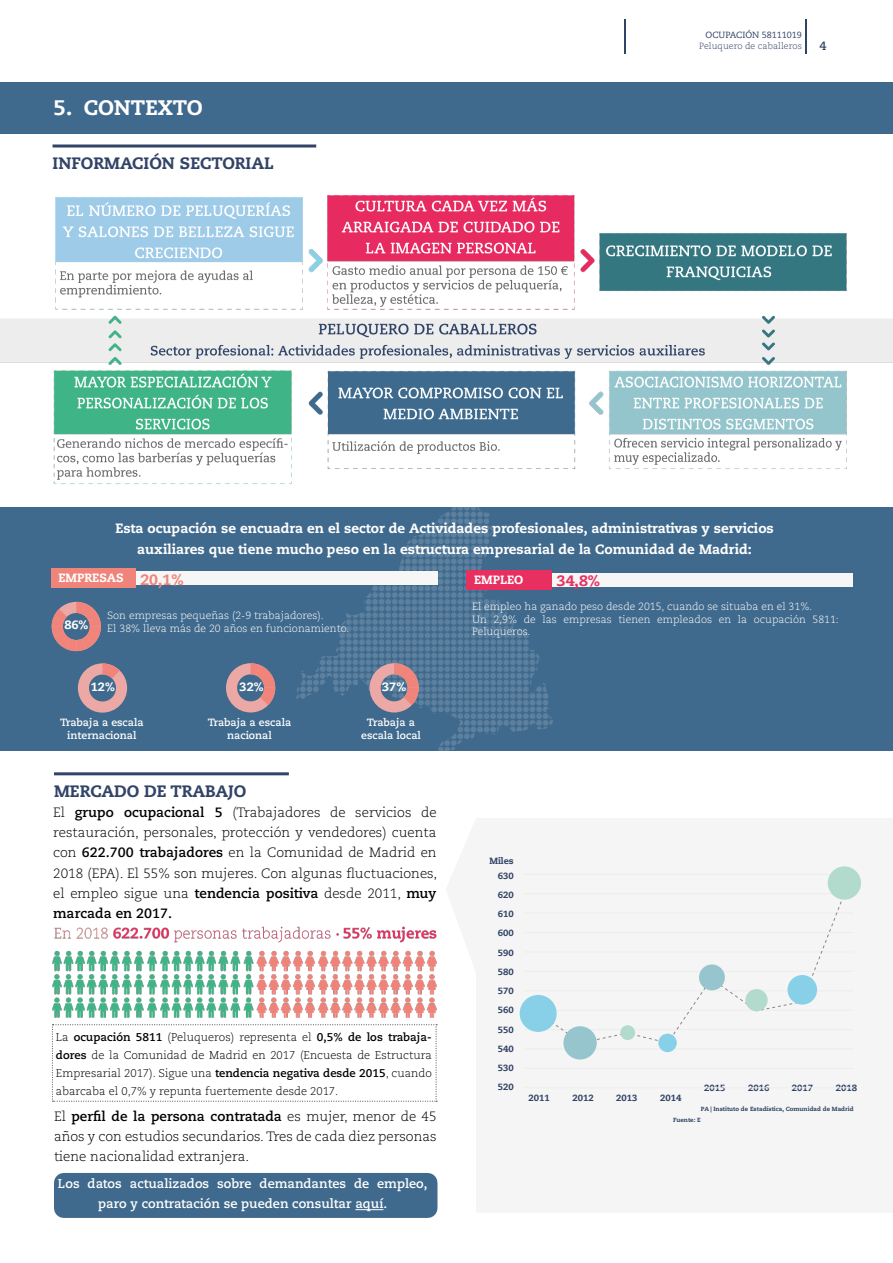
<style>
.page{position:relative;width:893px;height:1263px;background:#fff}
.page>*{position:absolute;margin:0;border:0;box-sizing:border-box;transform-origin:0 0}
.t1{font:800 21px "Caecilia LT Std";color:#fff}
.t2{font:800 16.5px "Caecilia LT Std";color:#314366}
.t3{font:800 15px "Caecilia LT Std";color:#e83060}
.t4{font:300 13.5px/20.2px "Caecilia LT Std";color:#000;text-align:justify}
.t5{font:800 13.5px/20.2px "Caecilia LT Std";color:#fff;text-align:center}
.t6{font:700 12.75px/20.2px "Caecilia LT Std";color:#fff;text-align:center}
.t7{font:800 12px "Caecilia LT Std";color:#fff}
.t8{font:700 12px "Caecilia LT Std";color:#314366}
.t9{font:300 11.25px/18px "Caecilia LT Std";color:#000;text-align:justify}
.t10{font:300 10.5px/12.6px "Caecilia LT Std";color:#fff}
.t11{font:700 10.5px/12.6px "Caecilia LT Std";color:#fff;text-align:center}
.t12{font:800 9px/19.2px "Caecilia LT Std";color:#314366;text-align:justify}
.t13{font:300 9px "Caecilia LT Std";color:#314366}
.t14{font:9px "Caecilia LT Std";color:#314366}
.t15{font:800 6px "Caecilia LT Std";color:#314366}
.s1{font-size:15px;color:#f0847a}
.s2{font-weight:700}
</style>
<div class="page">
<hr style="left:805px;top:20px;width:1px;height:34px;background:#314366">
<hr style="left:624px;top:20px;width:1px;height:34px;background:#314366">
<div style="left:0;top:83px;width:893px;height:51px;background:#406a8d"></div>
<hr style="left:53px;top:144px;width:263px;height:3px;background:#314366">
<img style="left:0;top:195px;width:893px;height:289px">
<div style="left:0;top:508px;width:893px;height:243px;background:#406a8d"></div>
<div style="left:64px;top:572px;width:373px;height:13px;background:#f6f6f6"></div>
<div style="left:466px;top:573px;width:387px;height:14px;background:#f6f6f6"></div>
<div style="left:466px;top:570px;width:86px;height:20px;background:#e83060"></div>
<div style="left:52px;top:569px;width:84px;height:19px;background:#f0847a"></div>
<svg style="left:226px;top:663px;width:49px;height:49px"></svg>
<svg style="left:78px;top:663px;width:49px;height:50px"></svg>
<svg style="left:52px;top:602px;width:49px;height:49px"></svg>
<svg style="left:295px;top:507px;width:175px;height:239px"></svg>
<hr style="left:54px;top:772px;width:235px;height:3px;background:#314366">
<div style="left:519px;top:866px;width:343px;height:223px;background:#f5f5f5"></div>
<img style="left:52px;top:927px;width:384px;height:90px">
<hr style="left:524px;top:874px;width:330px;height:1px;background:#ededed">
<hr style="left:524px;top:893px;width:330px;height:1px;background:#ededed">
<hr style="left:524px;top:913px;width:330px;height:1px;background:#ededed">
<hr style="left:524px;top:932px;width:330px;height:1px;background:#ededed">
<hr style="left:524px;top:951px;width:330px;height:1px;background:#ededed">
<hr style="left:524px;top:971px;width:330px;height:1px;background:#ededed">
<hr style="left:524px;top:990px;width:330px;height:1px;background:#ededed">
<hr style="left:524px;top:1010px;width:330px;height:1px;background:#ededed">
<hr style="left:524px;top:1029px;width:330px;height:1px;background:#ededed">
<hr style="left:524px;top:1048px;width:330px;height:1px;background:#ededed">
<hr style="left:524px;top:1068px;width:330px;height:1px;background:#ededed">
<hr style="left:524px;top:1087px;width:330px;height:1px;background:#ededed">
<div style="left:537px;top:891px;width:309px;height:153px;background:#f5f5f5"></div>
<div style="left:520px;top:995px;width:37px;height:37px;background:#88d0e8;border-radius:50%"></div>
<div style="left:563px;top:1026px;width:34px;height:33px;background:#96c5cd;border-radius:50%"></div>
<div style="left:620px;top:1025px;width:15px;height:15px;background:#b3dbcd;border-radius:50%"></div>
<div style="left:658px;top:1034px;width:19px;height:18px;background:#88d0e8;border-radius:50%"></div>
<div style="left:699px;top:964px;width:26px;height:26px;background:#96c5cd;border-radius:50%"></div>
<div style="left:745px;top:989px;width:23px;height:22px;background:#b3dbcd;border-radius:50%"></div>
<div style="left:787px;top:975px;width:30px;height:29px;background:#88d0e8;border-radius:50%"></div>
<div style="left:828px;top:866px;width:33px;height:34px;background:#b3dbcd;border-radius:50%"></div>
<svg style="left:52px;top:1024px;width:385px;height:78px"></svg>
<div style="left:54px;top:1173px;width:383px;height:45px;background:#406a8d"></div>
<svg style="left:355px;top:1209px;width:28px;height:1px"></svg>
<h1 class="t1" style="left:54px;top:94px;width:151px">5. CONTEXTO</h1>
<p class="t2" style="left:53px;top:153px;width:223px">INFORMACIÓN SECTORIAL</p>
<p class="t14" style="left:706px;top:29px;width:98px">OCUPACIÓN 58111019</p>
<p class="t13" style="left:699px;top:41px;width:104px">Peluquero de caballeros</p>
<p class="t8" style="left:819px;top:39px;width:9px">4</p>
<p class="t5" style="left:115px;top:518px;width:660px">Esta ocupación se encuadra en el sector de Actividades profesionales, administrativas y servicios auxiliares que tiene mucho peso en la estructura empresarial de la Comunidad de Madrid:</p>
<p class="t7" style="left:474px;top:572px;width:51px">EMPLEO</p>
<p class="t3" style="left:557px;top:571px;width:45px">34,8%</p>
<p class="t10" style="left:472px;top:600px;width:368px">El empleo ha ganado peso desde 2015, cuando se situaba en el 31%.<br>Un 2,9% de las empresas tienen empleados en la ocupación 5811:<br>Peluqueros.</p>
<p class="t7" style="left:58px;top:570px;width:127px">EMPRESAS <span class="s1">20,1%</span></p>
<p class="t10" style="left:107px;top:609px;width:244px">Son empresas pequeñas (2-9 trabajadores).<br>El 38% lleva más de 20 años en funcionamiento.</p>
<p class="t7" style="left:64px;top:617px;width:25px">86%</p>
<p class="t7" style="left:91px;top:679px;width:25px">12%</p>
<p class="t7" style="left:240px;top:679px;width:25px">32%</p>
<p class="t7" style="left:382px;top:679px;width:25px">37%</p>
<p class="t11" style="left:60px;top:716px;width:85px">Trabaja a escala internacional</p>
<p class="t11" style="left:208px;top:716px;width:85px">Trabaja a escala nacional</p>
<p class="t11" style="left:361px;top:716px;width:61px">Trabaja a escala local</p>
<p class="t2" style="left:54px;top:780px;width:194px">MERCADO DE TRABAJO</p>
<p class="t4" style="left:53px;top:802px;width:385px">El <span class="s2">grupo ocupacional 5</span> (Trabajadores de servicios de restauración, personales, protección y vendedores) cuenta con <span class="s2">622.700 trabajadores</span> en la Comunidad de Madrid en 2018 (EPA). El 55% son mujeres. Con algunas fluctuaciones, el empleo sigue una <span class="s2">tendencia positiva</span> desde 2011, <span class="s2">muy marcada en 2017.</span></p>
<p class="t9" style="left:56px;top:1028px;width:377px">La <span class="s2">ocupación 5811</span> (Peluqueros) representa el <span class="s2">0,5% de los trabaja&shy;dores</span> de la Comunidad de Madrid en 2017 (Encuesta de Estructura Empresarial 2017). Sigue una <span class="s2">tendencia negativa desde 2015</span>, cuando abarcaba el 0,7% y repunta fuertemente desde 2017.</p>
<p class="t4" style="left:54px;top:1106px;width:384px">El <span class="s2">perfil de la persona contratada</span> es mujer, menor de 45 años y con estudios secundarios. Tres de cada diez personas tiene nacionalidad extranjera.</p>
<p class="t6" style="left:58px;top:1174px;width:371px">Los datos actualizados sobre demandantes de empleo, paro y contratación se pueden consultar aquí.</p>
<p class="t12" style="left:489px;top:851px;width:26px">Miles</p>
<p class="t12" style="left:498px;top:885px;width:17px">620<br>610<br>600<br>590<br>580<br>570<br>560<br>550<br>540<br>530<br>520</p>
<p class="t12" style="left:498px;top:866px;width:17px">630</p>
<p class="t12" style="left:528px;top:1088px;width:23px">2011</p>
<p class="t12" style="left:572px;top:1088px;width:23px">2012</p>
<p class="t12" style="left:616px;top:1088px;width:23px">2013</p>
<p class="t12" style="left:660px;top:1088px;width:23px">2014</p>
<p class="t12" style="left:704px;top:1078px;width:23px">2015</p>
<p class="t12" style="left:748px;top:1078px;width:23px">2016</p>
<p class="t12" style="left:792px;top:1078px;width:23px">2017</p>
<p class="t12" style="left:836px;top:1078px;width:23px">2018</p>
<p class="t15" style="left:701px;top:1105px;width:154px">PA | Instituto de Estadística, Comunidad de Madrid</p>
<p class="t15" style="left:673px;top:1116px;width:29px">Fuente: E</p>
</div>
